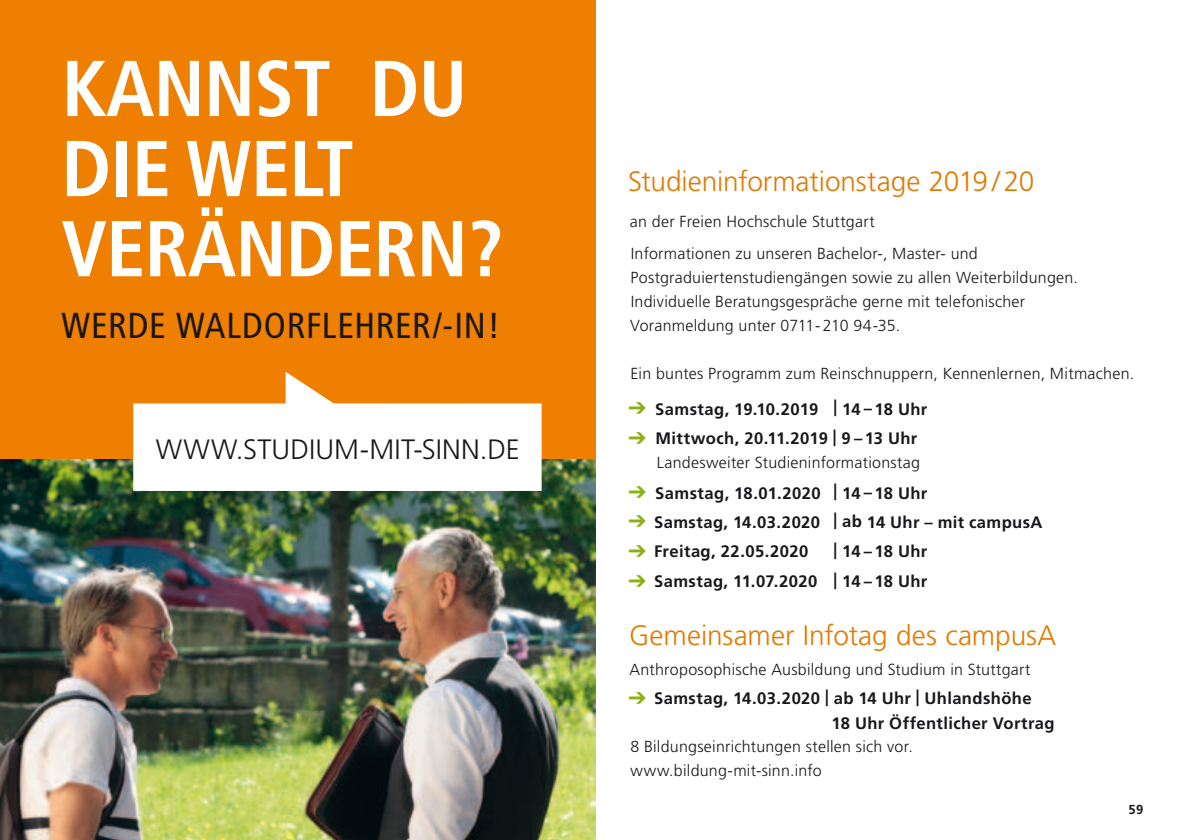
<style>
.page{position:relative;width:1191px;height:840px;background:#fff}
.page>*{position:absolute;margin:0;border:0;box-sizing:border-box;transform-origin:0 0}
.t1{font:700 condensed 79px/80px "Frutiger LT";letter-spacing:-.01em;color:#fff}
.t2{font:condensed 36px "Frutiger LT";letter-spacing:.02em;color:#1a171c}
.t3{font:300 28px "Frutiger LT";color:#e17901}
.t4{font:300 28px "Frutiger LT";letter-spacing:.005em;color:#1a171c}
.t5{font:700 16.6px/25px "Frutiger LT";letter-spacing:.025em;color:#1a171c}
.t6{font:300 16px/24px "Frutiger LT";letter-spacing:.015em;color:#1a171c}
.t7{font:700 13px "Frutiger LT";color:#1a171c}
.s1{color:#8bb010}
</style>
<div class="page">
<div style="left:0;top:0;width:595px;height:459px;background:#ee7f00"></div>
<img style="left:0;top:459px;width:595px;height:380px">
<svg style="left:133px;top:371px;width:408px;height:119px;fill:#fff"></svg>
<h1 class="t1" style="left:61px;top:49px;width:443px">KANNST DU<br>DIE WELT<br>VERÄNDERN?</h1>
<h2 class="t2" style="left:61px;top:304px;width:440px">WERDE WALDORFLEHRER/-IN!</h2>
<h3 class="t4" style="left:156px;top:433px;width:366px">www.Studium-mit-sinn.de</h3>
<h3 class="t3" style="left:628px;top:166px;width:408px">Studieninformationstage 2019 / 20</h3>
<p class="t6" style="left:630px;top:205px;width:349px;line-height:32px">an der Freien Hochschule Stuttgart<br>I nformationen zu unseren Bachelor-, Master- und</p>
<p class="t6" style="left:630px;top:265px;width:449px">Postgraduiertenstudiengängen sowie zu allen Weiterbildungen.<br>I ndividuelle Beratungsgespräche gerne mit telefonischer<br>Voranmeldung unter 0711- 210 94-35.</p>
<p class="t6" style="left:630px;top:361px;width:505px">Ein buntes Programm zum Reinschnuppern, Kennenlernen, M itmachen.</p>
<p class="t5" style="left:628px;top:397px;width:300px"><span class="s1">➔</span> Samstag, 19.10.2019 | 14 – 18 Uhr</p>
<p class="t5" style="left:628px;top:425px;width:290px"><span class="s1">➔</span> Mittwoch, 20.11.2019 | 9 – 13 Uhr</p>
<p class="t6" style="left:656px;top:450px;width:265px">Landesweiter Studieninformationstag</p>
<p class="t5" style="left:628px;top:480px;width:300px"><span class="s1">➔</span> Samstag, 18.01.2020 | 14 – 18 Uhr</p>
<p class="t5" style="left:628px;top:510px;width:416px"><span class="s1">➔</span> Samstag, 14.03.2020 | ab 14 Uhr – mit campusA</p>
<p class="t5" style="left:628px;top:538px;width:181px"><span class="s1">➔</span> Freitag, 22.05.2020</p>
<p class="t5" style="left:833px;top:538px;width:95px">| 14 – 18 Uhr</p>
<p class="t5" style="left:628px;top:568px;width:300px"><span class="s1">➔</span> Samstag, 11.07.2020 | 14 – 18 Uhr</p>
<h3 class="t3" style="left:629px;top:619px;width:428px">Gemeinsamer I nfotag des campusA</h3>
<p class="t6" style="left:629px;top:656px;width:402px">Anthroposophische Ausbildung und Studium in Stuttgart</p>
<p class="t5" style="left:831px;top:685px;width:224px;text-indent:-203px"><span class="s1">➔</span> Samstag, 14.03.2020 | ab 14 Uhr | Uhlandshöhe<br>18 Uhr Öffentlicher Vortrag</p>
<p class="t6" style="left:630px;top:734px;width:284px">8 Bildungseinrichtungen stellen sich vor. www.bildung-mit-sinn.info</p>
<p class="t7" style="left:1128px;top:801px;width:16px">59</p>
</div>
